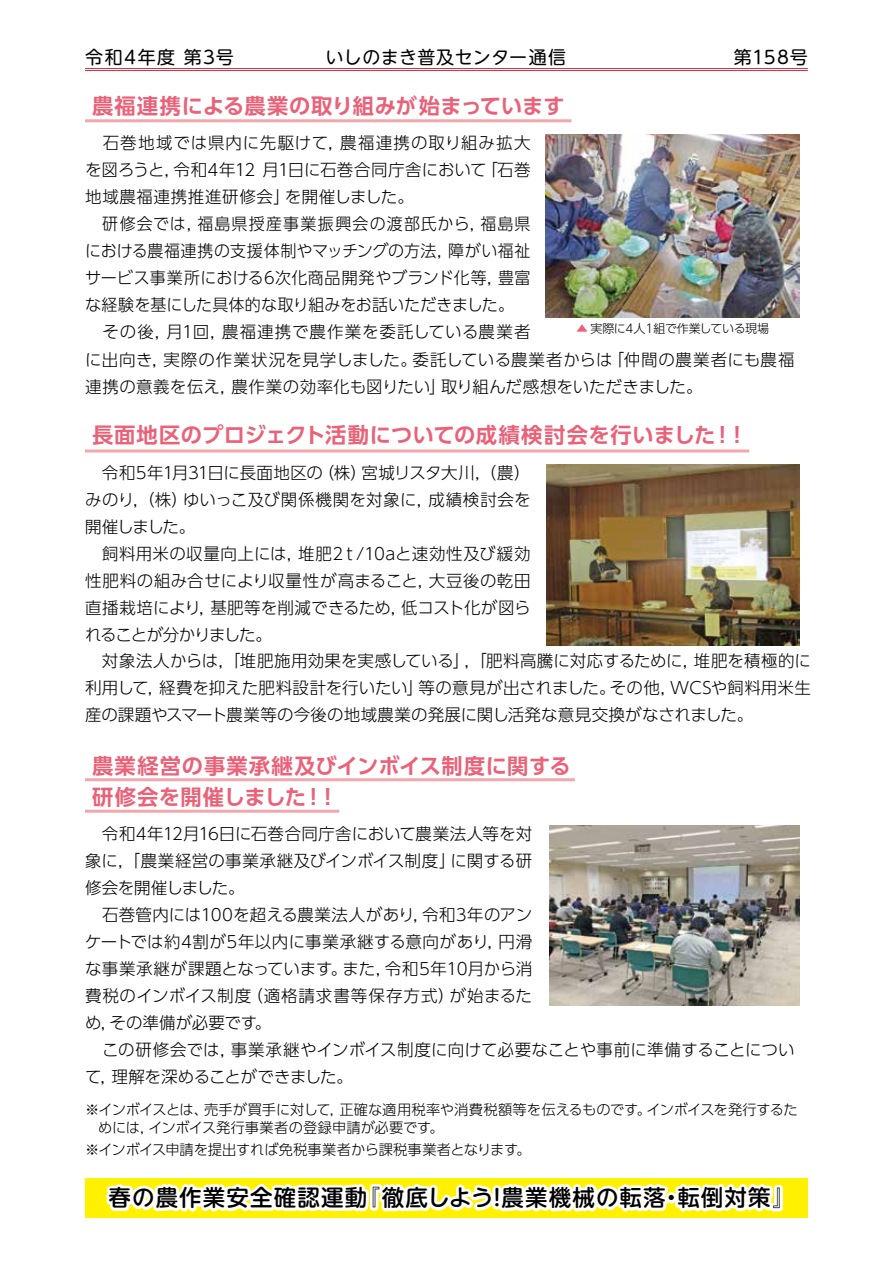
<style>
.page{position:relative;width:893px;height:1263px;background:#fff}
.page>*{position:absolute;margin:0;border:0;box-sizing:border-box;transform-origin:0 0}
.t1{font:500 22.5px "UD Shin M Go Pr 6";letter-spacing:.05em;color:#000}
.t2{font:700 21.3px/31.5px "UD Shin Go Pr 6 De";letter-spacing:.025em;color:#ea6178}
.t3{font:700 21.3px "UD Shin Go Pr 6 De";letter-spacing:.005em;color:#ea6178}
.t4{font:18px "UD Shin M Go Pr 6";letter-spacing:.04em;color:#000}
.t5{font:18px "UD Shin M Go Pr 6";letter-spacing:.075em;color:#000}
.t6{font:300 16.5px/27px "UD Shin Go Pr 6";letter-spacing:.015em;color:#000}
.t7{font:300 14.25px/18px "UD Shin Go Pr 6";letter-spacing:-.01em;color:#000}
.t8{font:300 12px "UD Shin Go Pr 6";letter-spacing:-.02em;color:#000}
.s1{color:#ea6178}
</style>
<div class="page">
<div style="left:85px;top:1178px;width:723px;height:40px;background:#fff100"></div>
<svg style="left:106px;top:1005px;width:685px;height:207px"></svg>
<hr style="left:85px;top:68px;width:723px;height:1px;background:#c23347">
<hr style="left:85px;top:70px;width:723px;height:1px;background:#c23347">
<hr style="left:85px;top:810px;width:254px;height:3px;background:#f3a7ad">
<hr style="left:85px;top:778px;width:490px;height:3px;background:#f3a7ad">
<svg style="left:89px;top:778px;width:482px;height:33px"></svg>
<img style="left:549px;top:826px;width:251px;height:179px">
<hr style="left:85px;top:119px;width:486px;height:3px;background:#f3a7ad">
<svg style="left:85px;top:68px;width:484px;height:67px"></svg>
<hr style="left:85px;top:449px;width:664px;height:3px;background:#f3a7ad">
<img style="left:546px;top:464px;width:254px;height:182px">
<img style="left:545px;top:135px;width:255px;height:182px">
<p class="t5" style="left:85px;top:42px;width:150px">令和4年度 第3号</p>
<p class="t4" style="left:326px;top:42px;width:242px">いしのまき普及センター通信</p>
<p class="t4" style="left:734px;top:42px;width:76px">第158号</p>
<p class="t3" style="left:92px;top:89px;width:474px">農福連携による農業の取り組みが始まっています</p>
<p class="t6" style="left:85px;top:129px;width:447px">　石巻地域では県内に先駆けて，農福連携の取り組み拡大を図ろうと，令和4年12 月1日に石巻合同庁舎において「石巻地域農福連携推進研修会」を開催しました。<br>　研修会では，福島県授産事業振興会の渡部氏から，福島県における農福連携の支援体制やマッチングの方法，障がい福祉サービス事業所における6次化商品開発やブランド化等，豊富な経験を基にした具体的な取り組みをお話いただきました。　その後，月1回，農福連携で農作業を委託している農業者</p>
<p class="t8" style="left:576px;top:319px;width:195px"><span class="s1">▲</span> 実際に4人1組で作業している現場</p>
<p class="t6" style="left:85px;top:345px;width:711px">に出向き，実際の作業状況を見学しました。委託している農業者からは「仲間の農業者にも農福連携の意義を伝え，農作業の効率化も図りたい」取り組んだ感想をいただきました。</p>
<p class="t2" style="left:92px;top:419px;width:657px">長面地区のプロジェクト活動についての成績検討会を行いました！！</p>
<p class="t6" style="left:85px;top:458px;width:447px">　令和5年1月31日に長面地区の（株）宮城リスタ大川，（農）みのり，（株）ゆいっこ及び関係機関を対象に，成績検討会を開催しました。<br>　飼料用米の収量向上には，堆肥2ｔ/10aと速効性及び緩効性肥料の組み合せにより収量性が高まること，大豆後の乾田直播栽培により，基肥等を削減できるため，低コスト化が図られることが分かりました。</p>
<p class="t6" style="left:85px;top:646px;width:727px;text-align:justify">　対象法人からは，「堆肥施用効果を実感している」，「肥料高騰に対応するために，堆肥を積極的に利用して，経費を抑えた肥料設計を行いたい」等の意見が出されました。その他，WCSや飼料用米生産の課題やスマート農業等の今後の地域農業の発展に関し活発な意見交換がなされました。</p>
<p class="t2" style="left:92px;top:749px;width:480px">農業経営の事業承継及びインボイス制度に関する研修会を開催しました！！</p>
<p class="t6" style="left:85px;top:820px;width:711px">　令和4年12月16日に石巻合同庁舎において農業法人等を対<br>象に，「農業経営の事業承継及びインボイス制度」に関する研<br>修会を開催しました。<br>　石巻管内には100を超える農業法人があり，令和3年のアン<br>ケートでは約4割が5年以内に事業承継する意向があり，円滑<br>な事業承継が課題となっています。また，令和5年10月から消<br>費税のインボイス制度（適格請求書等保存方式）が始まるた<br>め，その準備が必要です。<br>　この研修会では，事業承継やインボイス制度に向けて必要なことや事前に準備することについて，理解を深めることができました。</p>
<p class="t7" style="left:98px;top:1100px;width:701px;text-indent:-13px">※インボイスとは、売手が買手に対して，正確な適用税率や消費税額等を伝えるものです。インボイスを発行するためには，インボイス発行事業者の登録申請が必要です。</p>
<p class="t7" style="left:85px;top:1140px;width:447px">※インボイス申請を提出すれば免税事業者から課税事業者となります。</p>
<h1 class="t1" style="left:109px;top:1179px;width:688px">春の農作業安全確認運動『徹底しよう！農業機械の転落・転倒対策』</h1>
</div>
